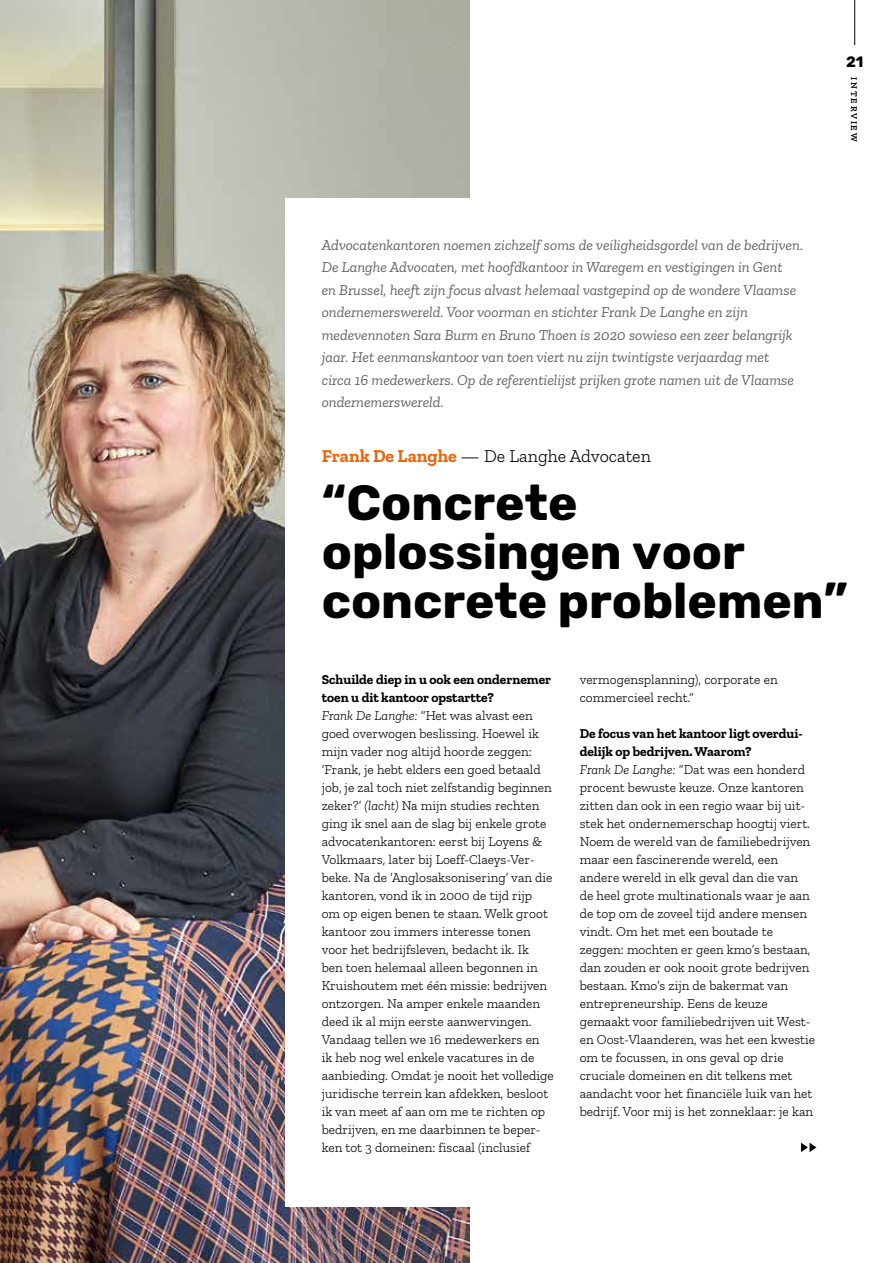
<style>
.page{position:relative;width:893px;height:1263px;background:#fff}
.page>*{position:absolute;margin:0;border:0;box-sizing:border-box;transform-origin:0 0}
.t1{font:700 49.35px/49.3px "Rubik";color:#000}
.t2{font:300 18px "Zilla Slab";color:#000}
.t3{font:italic 15px/22.5px "Zilla Slab";color:#646363}
.t4{font:700 15px "Rubik";color:#000}
.t5{font:300 13.5px/18px "Zilla Slab";color:#000}
.t6{font:600 9px "Zilla Slab";letter-spacing:.2em;color:#000}
.s1{font-weight:700;color:#ec6608}
.s2{font-weight:700}
.s3{font-style:italic}
</style>
<div class="page">
<img style="left:0;top:0;width:469px;height:1263px">
<hr style="left:854px;top:0;width:1px;height:45px;background:#000">
<div style="left:285px;top:198px;width:531px;height:1008px;background:#fff"></div>
<svg style="left:801px;top:1143px;width:15px;height:9px"></svg>
<p class="t3" style="left:322px;top:234px;width:483px">Advocatenkantoren noemen zichzelf soms de veiligheidsgordel van de bedrijven.<br>De Langhe Advocaten, met hoofdkantoor in Waregem en vestigingen in Gent<br>en Brussel, heeft zijn focus alvast helemaal vastgepind op de wondere Vlaamse ondernemerswereld. Voor voorman en stichter Frank De Langhe en zijn medevennoten Sara Burm en Bruno Thoen is 2020 sowieso een zeer belangrijk jaar. Het eenmanskantoor van toen viert nu zijn twintigste verjaardag met<br>circa 16 medewerkers. Op de referentielijst prijken grote namen uit de Vlaamse ondernemerswereld.</p>
<p class="t4" style="left:846px;top:53px;width:19px">21</p>
<p class="t6" style="left:859px;top:77px;width:65px;rotate:90deg">INTERVIEW</p>
<h2 class="t2" style="left:322px;top:446px;width:331px"><span class="s1">Frank De Langhe</span> — De Langhe Advocaten</h2>
<h1 class="t1" style="left:322px;top:479px;width:528px">“Concrete oplossingen voor concrete problemen”</h1>
<p class="t5" style="left:322px;top:671px;width:234px"><span class="s2">Schuilde diep in u ook een ondernemer toen u dit kantoor opstartte?<br></span><span class="s3">Frank De Langhe:</span> “Het was alvast een goed overwogen beslissing. Hoewel ik mijn vader nog altijd hoorde zeggen: ‘Frank, je hebt elders een goed betaald job, je zal toch niet zelfstandig beginnen zeker?’ <span class="s3">(lacht)</span> Na mijn studies rechten ging ik snel aan de slag bij enkele grote advocatenkantoren: eerst bij Loyens &amp; Volkmaars, later bij Loeff-Claeys-Ver&shy;beke. Na de ‘Anglosaksonisering’ van die kantoren, vond ik in 2000 de tijd rijp om op eigen benen te staan. Welk groot kantoor zou immers interesse tonen voor het bedrijfsleven, bedacht ik. Ik<br>ben toen helemaal alleen begonnen in Kruishoutem met één missie: bedrijven ontzorgen. Na amper enkele maanden deed ik al mijn eerste aanwervingen.<br>Vandaag tellen we 16 medewerkers en<br>ik heb nog wel enkele vacatures in de aanbieding. Omdat je nooit het volledige juridische terrein kan afdekken, besloot ik van meet af aan om me te richten op bedrijven, en me daarbinnen te beper&shy;ken tot 3 domeinen: fiscaal (inclusief</p>
<p class="t5" style="left:580px;top:670px;width:199px">vermogensplanning), corporate en commercieel recht.”</p>
<p class="t5" style="left:580px;top:724px;width:237px"><span class="s2">De focus van het kantoor ligt overdui&shy;delijk op bedrijven. Waarom?<br></span><span class="s3">Frank De Langhe:</span> “Dat was een honderd procent bewuste keuze. Onze kantoren zitten dan ook in een regio waar bij uit&shy;stek het ondernemerschap hoogtij viert.<br>Noem de wereld van de familiebedrijven maar een fascinerende wereld, een andere wereld in elk geval dan die van de heel grote multinationals waar je aan de top om de zoveel tijd andere mensen vindt. Om het met een boutade te zeggen: mochten er geen kmo’s bestaan, dan zouden er ook nooit grote bedrijven bestaan. Kmo’s zijn de bakermat van entrepreneurship. Eens de keuze gemaakt voor familiebedrijven uit West&shy;en Oost-Vlaanderen, was het een kwestie om te focussen, in ons geval op drie cruciale domeinen en dit telkens met aandacht voor het financiële luik van het bedrijf. Voor mij is het zonneklaar: je kan</p>
</div>
